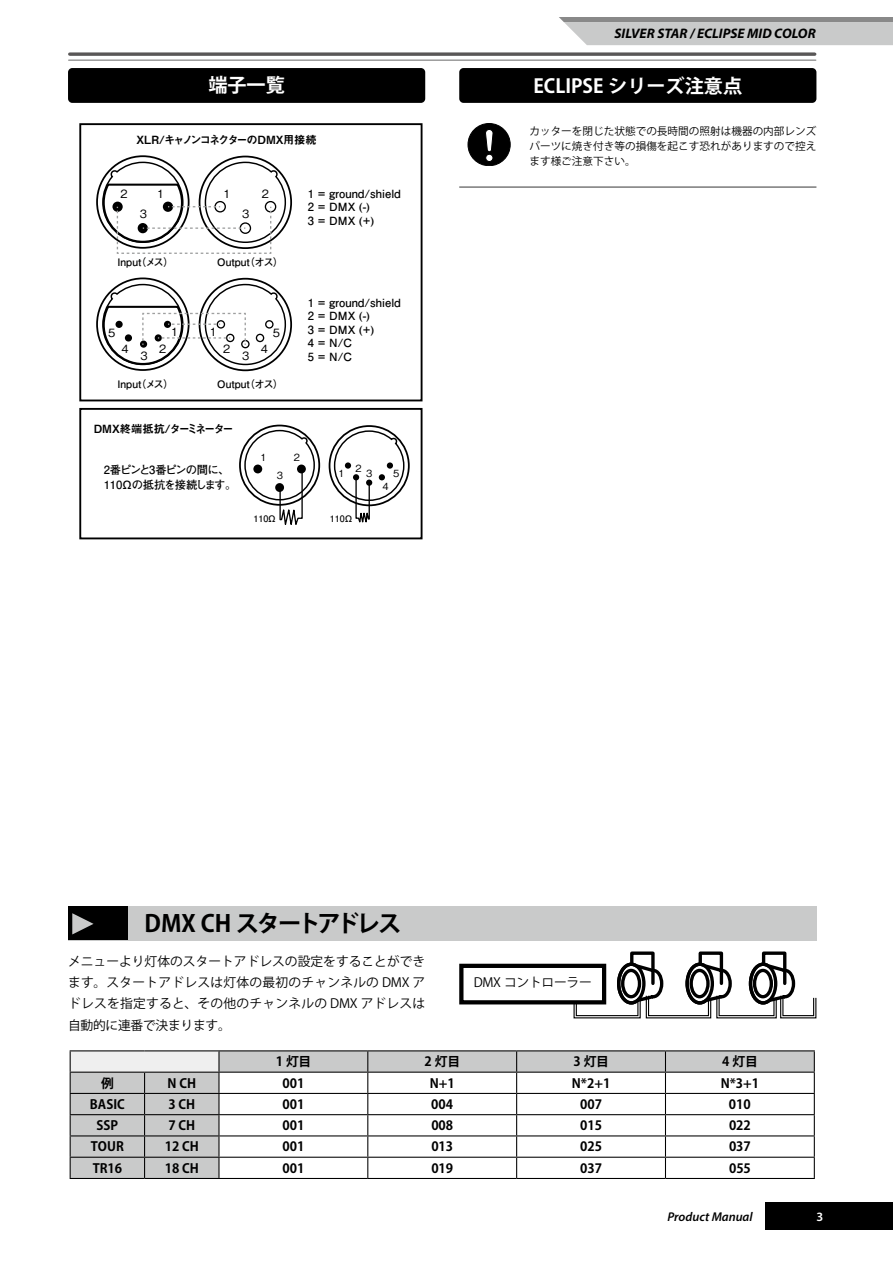
<style>
.page{position:relative;width:893px;height:1263px;background:#fff}
.page>*{position:absolute;margin:0;border:0;box-sizing:border-box;transform-origin:0 0}
.t1{font:700 23.4px "Koz Go Pro";letter-spacing:-.095em;color:#000}
.t2{font:700 19.2px "Koz Go Pro";color:#fff}
.t3{font:italic 700 13.8px "Myriad Pro";color:#000}
.t4{font:700 12.75px "Koz Go Pro";color:#000}
.t5{font:12.75px/21.3px "Koz Go Pro";letter-spacing:.02em;color:#000;text-align:justify}
.t6{font:italic 600 12.75px "Myriad Pro";color:#000}
.t7{font:12.75px "Koz Go Pro";letter-spacing:-.02em;color:#000}
.t8{font:600 12.75px "Myriad Pro";color:#fff}
.t9{font:500 11.4px "Gothic BBB Pro";color:#000}
.t10{font:700 11.25px/13.5px "Futo Go B101 Pro";color:#000}
.t11{font:700 11.25px/15px "Futo Go B101 Pro";letter-spacing:-.085em;color:#000}
.t12{font:11.25px "Midashi Go Pro MB31";letter-spacing:-.12em;color:#000}
.t13{font:11.25px "Midashi Go Pro MB31";letter-spacing:-.095em;color:#000}
.t14{font:10.65px/14.9px "Koz Go Pro";color:#000;text-align:justify}
.t15{font:700 10.35px "Futo Go B101 Pro";color:#000}
.t16{font:500 9.9px "Gothic BBB Pro";color:#000}
.t17{font:700 9px "Futo Go B101 Pro";color:#000}
</style>
<div class="page">
<svg style="left:70px;top:52px;width:745px;height:4px"></svg>
<hr style="left:69px;top:60px;width:747px;height:1px;background:#898989">
<svg style="left:559px;top:17px;width:334px;height:28px"></svg>
<div style="left:765px;top:1202px;width:128px;height:28px;background:#000"></div>
<hr style="left:70px;top:1050px;width:75px;height:1px;background:#000">
<hr style="left:145px;top:1050px;width:74px;height:1px;background:#000">
<hr style="left:219px;top:1050px;width:149px;height:1px;background:#000">
<hr style="left:368px;top:1050px;width:149px;height:1px;background:#000">
<hr style="left:517px;top:1050px;width:148px;height:1px;background:#000">
<hr style="left:665px;top:1050px;width:150px;height:1px;background:#000">
<svg style="left:70px;top:1051px;width:745px;height:127px"></svg>
<hr style="left:70px;top:1178px;width:75px;height:1px;background:#000">
<hr style="left:145px;top:1178px;width:74px;height:1px;background:#000">
<hr style="left:219px;top:1178px;width:149px;height:1px;background:#000">
<hr style="left:368px;top:1178px;width:149px;height:1px;background:#000">
<hr style="left:517px;top:1178px;width:148px;height:1px;background:#000">
<hr style="left:665px;top:1178px;width:150px;height:1px;background:#000">
<div style="left:68px;top:906px;width:748px;height:34px;background:#c9caca"></div>
<div style="left:68px;top:906px;width:60px;height:34px;background:#000"></div>
<svg style="left:72px;top:913px;width:22px;height:21px"></svg>
<div style="left:459px;top:964px;width:147px;height:40px;border:4px solid #000"></div>
<svg style="left:573px;top:951px;width:244px;height:68px"></svg>
<div style="left:468px;top:123px;width:42px;height:43px;background:#000;border-radius:50%"></div>
<div style="left:468px;top:123px;width:42px;height:43px;border:1px solid #000;border-radius:50%"></div>
<svg style="left:485px;top:129px;width:8px;height:23px"></svg>
<div style="left:486px;top:154px;width:7px;height:8px;background:#fff;border-radius:50%"></div>
<div style="left:486px;top:154px;width:7px;height:8px;border:1px solid #000;border-radius:50%"></div>
<div style="left:459px;top:68px;width:357px;height:35px;background:#000;border-radius:4px"></div>
<hr style="left:459px;top:186px;width:357px;height:2px;background:#898989">
<div style="left:68px;top:68px;width:357px;height:35px;background:#000;border-radius:4px"></div>
<div style="left:79px;top:123px;width:343px;height:278px;border:2px solid #000"></div>
<div style="left:79px;top:408px;width:343px;height:131px;border:2px solid #000"></div>
<div style="left:199px;top:278px;width:93px;height:93px;border:2px solid #000;border-radius:50%"></div>
<div style="left:329px;top:425px;width:81px;height:81px;border:2px solid #000;border-radius:50%"></div>
<div style="left:96px;top:277px;width:94px;height:94px;border:2px solid #000;border-radius:50%"></div>
<div style="left:239px;top:425px;width:81px;height:81px;border:2px solid #000;border-radius:50%"></div>
<svg style="left:244px;top:429px;width:72px;height:96px"></svg>
<svg style="left:333px;top:430px;width:72px;height:93px"></svg>
<svg style="left:101px;top:161px;width:186px;height:93px"></svg>
<svg style="left:101px;top:283px;width:186px;height:83px"></svg>
<p class="t3" style="left:614px;top:25px;width:203px">SILVER STAR / ECLIPSE MID COLOR</p>
<h2 class="t2" style="left:208px;top:73px;width:78px">端子一覧</h2>
<h2 class="t2" style="left:533px;top:74px;width:210px">ECLIPSE シリーズ注意点</h2>
<p class="t12" style="left:137px;top:131px;width:182px">XLR/キャノンコネクターのDMX用接続</p>
<p class="t14" style="left:529px;top:124px;width:289px">カッターを閉じた状態での長時間の照射は機器の内部レンズパーツに焼き付き等の損傷を起こす恐れがありますので控えます様ご注意下さい。</p>
<p class="t9" style="left:120px;top:184px;width:9px">2</p>
<p class="t9" style="left:157px;top:184px;width:9px">1</p>
<p class="t9" style="left:140px;top:205px;width:9px">3</p>
<p class="t15" style="left:117px;top:254px;width:58px">Input（メス）</p>
<p class="t9" style="left:108px;top:324px;width:9px">5</p>
<p class="t9" style="left:171px;top:323px;width:9px">1</p>
<p class="t9" style="left:121px;top:339px;width:9px">4</p>
<p class="t9" style="left:159px;top:339px;width:9px">2</p>
<p class="t9" style="left:140px;top:346px;width:9px">3</p>
<p class="t15" style="left:117px;top:376px;width:58px">Input（メス）</p>
<p class="t9" style="left:223px;top:184px;width:9px">1</p>
<p class="t9" style="left:262px;top:184px;width:9px">2</p>
<p class="t9" style="left:242px;top:205px;width:9px">3</p>
<p class="t15" style="left:217px;top:254px;width:68px">Output（オス）</p>
<p class="t9" style="left:210px;top:323px;width:9px">1</p>
<p class="t9" style="left:273px;top:324px;width:9px">5</p>
<p class="t9" style="left:223px;top:339px;width:9px">2</p>
<p class="t9" style="left:261px;top:339px;width:9px">4</p>
<p class="t9" style="left:242px;top:346px;width:9px">3</p>
<p class="t15" style="left:217px;top:376px;width:68px">Output（オス）</p>
<p class="t10" style="left:308px;top:185px;width:95px">1 = ground/shield<br>2 = DMX (-)<br>3 = DMX (+)</p>
<p class="t10" style="left:308px;top:294px;width:95px">1 = ground/shield<br>2 = DMX (-)<br>3 = DMX (+)<br>4 = N/C<br>5 = N/C</p>
<p class="t13" style="left:94px;top:420px;width:142px">DMX終端抵抗/ターミネーター</p>
<p class="t11" style="left:104px;top:460px;width:134px">2番ピンと3番ピンの間に、<br>110Ωの抵抗を接続します。</p>
<p class="t16" style="left:261px;top:449px;width:8px">1</p>
<p class="t16" style="left:294px;top:449px;width:8px">2</p>
<p class="t16" style="left:277px;top:467px;width:8px">3</p>
<p class="t17" style="left:253px;top:511px;width:25px">110Ω</p>
<p class="t17" style="left:330px;top:511px;width:25px">110Ω</p>
<p class="t16" style="left:355px;top:460px;width:8px">2</p>
<p class="t16" style="left:338px;top:465px;width:8px">1</p>
<p class="t16" style="left:393px;top:465px;width:8px">5</p>
<p class="t16" style="left:366px;top:466px;width:8px">3</p>
<p class="t16" style="left:383px;top:479px;width:8px">4</p>
<h1 class="t1" style="left:145px;top:909px;width:258px">DMX CH スタートアドレス</h1>
<p class="t5" style="left:68px;top:951px;width:359px">メニューより灯体のスタートアドレスの設定をすることができます。スタートアドレスは灯体の最初のチャンネルの DMX アドレスを指定すると、その他のチャンネルの DMX アドレスは自動的に連番で決まります。</p>
<p class="t7" style="left:474px;top:974px;width:120px">DMX コントローラー</p>
<p class="t4" style="left:276px;top:1053px;width:37px">1 灯目</p>
<p class="t4" style="left:424px;top:1053px;width:37px">2 灯目</p>
<p class="t4" style="left:573px;top:1053px;width:37px">3 灯目</p>
<p class="t4" style="left:722px;top:1053px;width:37px">4 灯目</p>
<p class="t4" style="left:101px;top:1075px;width:14px">例</p>
<p class="t4" style="left:168px;top:1075px;width:30px">N CH</p>
<p class="t4" style="left:282px;top:1075px;width:23px">001</p>
<p class="t4" style="left:430px;top:1075px;width:27px">N+1</p>
<p class="t4" style="left:572px;top:1075px;width:40px">N*2+1</p>
<p class="t4" style="left:721px;top:1075px;width:40px">N*3+1</p>
<p class="t4" style="left:90px;top:1096px;width:36px">BASIC</p>
<p class="t4" style="left:168px;top:1096px;width:28px">3 CH</p>
<p class="t4" style="left:282px;top:1096px;width:23px">001</p>
<p class="t4" style="left:431px;top:1096px;width:23px">004</p>
<p class="t4" style="left:580px;top:1096px;width:23px">007</p>
<p class="t4" style="left:729px;top:1096px;width:23px">010</p>
<p class="t4" style="left:97px;top:1117px;width:23px">SSP</p>
<p class="t4" style="left:168px;top:1117px;width:28px">7 CH</p>
<p class="t4" style="left:282px;top:1117px;width:23px">001</p>
<p class="t4" style="left:431px;top:1117px;width:23px">008</p>
<p class="t4" style="left:580px;top:1117px;width:23px">015</p>
<p class="t4" style="left:729px;top:1117px;width:23px">022</p>
<p class="t4" style="left:91px;top:1138px;width:34px">TOUR</p>
<p class="t4" style="left:165px;top:1138px;width:36px">12 CH</p>
<p class="t4" style="left:282px;top:1138px;width:23px">001</p>
<p class="t4" style="left:431px;top:1138px;width:23px">013</p>
<p class="t4" style="left:580px;top:1138px;width:23px">025</p>
<p class="t4" style="left:729px;top:1138px;width:23px">037</p>
<p class="t4" style="left:93px;top:1160px;width:31px">TR16</p>
<p class="t4" style="left:165px;top:1160px;width:36px">18 CH</p>
<p class="t4" style="left:283px;top:1160px;width:23px">001</p>
<p class="t4" style="left:431px;top:1160px;width:23px">019</p>
<p class="t4" style="left:580px;top:1160px;width:23px">037</p>
<p class="t4" style="left:729px;top:1160px;width:23px">055</p>
<p class="t6" style="left:667px;top:1208px;width:87px">Product Manual</p>
<p class="t8" style="left:816px;top:1208px;width:8px">3</p>
</div>
